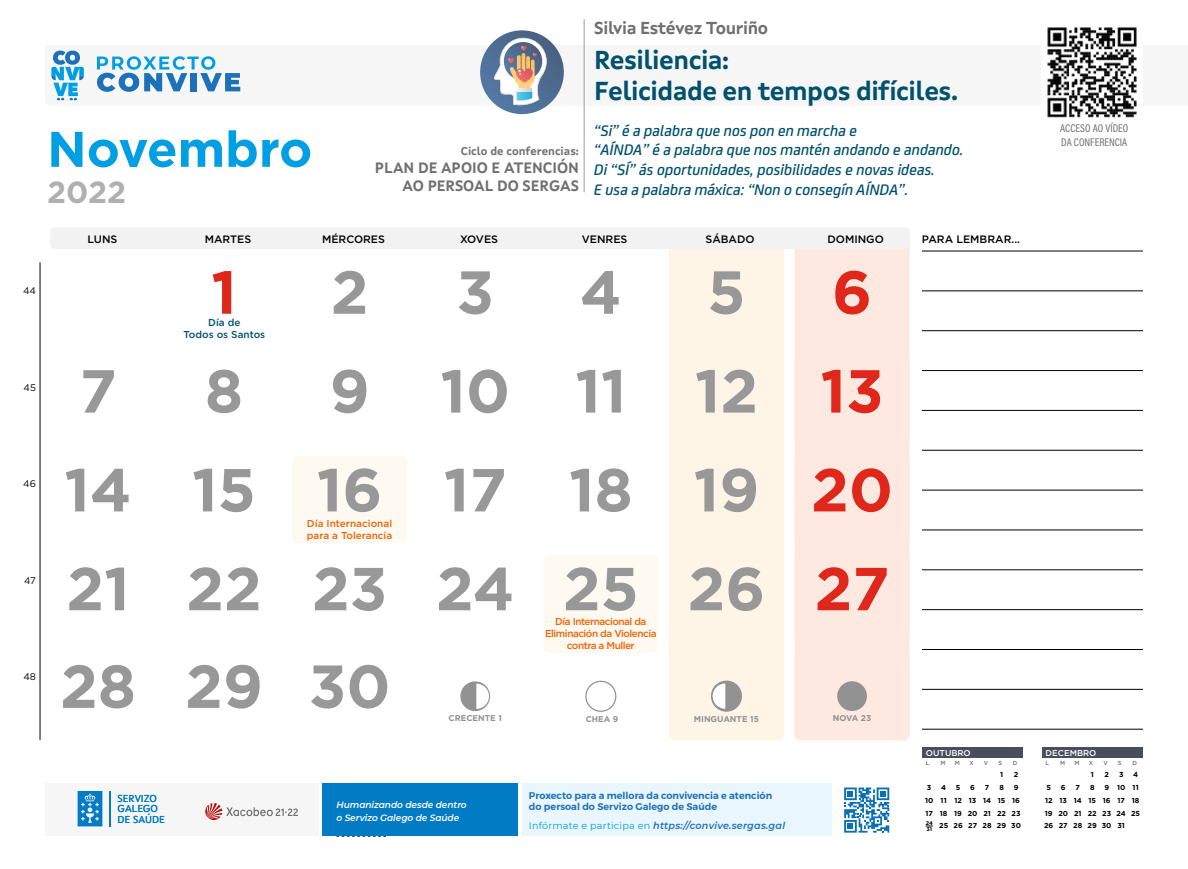
<style>
.page{position:relative;width:1188px;height:869px;background:#fff}
.page>*{position:absolute;margin:0;border:0;box-sizing:border-box;transform-origin:0 0}
.t1{font:700 60.5px/98.1px "Gotham";color:#999898;text-align:justify}
.t2{font:700 60.5px "Gotham";color:#df271c}
.t3{font:700 50px "Gotham";color:#009fe3}
.t4{font:700 30.5px "Gotham";color:#b0b0b0}
.t5{font:700 25.88px/31.1px "Xunta Sans";letter-spacing:-.02em;color:#00516d}
.t6{font:700 17.25px "Xunta Sans";letter-spacing:-.02em;color:#706f6f}
.t7{font:italic 500 16.25px/19.5px "FS Joey";color:#00516d}
.t8{font:700 15px/18px "Xunta Sans";color:#706f6f;text-align:right}
.t9{font:11.25px/13.5px "Acumin Pro Cond";color:#706f6f}
.t10{font:700 11.25px "Xunta Sans";color:#706f6f}
.t11{font:500 10.75px "Gotham";color:#000}
.t12{font:10.25px/10.6px "Xunta Sans";color:#007bc4}
.t13{font:500 10px/12px "Gotham";letter-spacing:-.05em;color:#ec6408;text-align:center}
.t14{font:500 10px/12px "Gotham";color:#ec6408}
.t15{font:500 10px/12px "Gotham";color:#00516d;text-align:center}
.t16{font:600 9.62px/11.6px "Montserrat";color:#1d71b8}
.t17{font:italic 600 9.62px "Montserrat";letter-spacing:.02em;color:#1d71b8}
.t18{font:9.62px "Gotham";color:#000}
.t19{font:italic 600 9.12px/13px "Montserrat";letter-spacing:-.01em;color:#fff}
.t20{font:500 8.5px "Gotham";color:#fff}
.t21{font:700 8.38px "Gotham";color:#929292}
.t22{font:700 7.25px/12.8px "Gotham";color:#000}
.t23{font:500 5.88px "Gotham";color:#706f6f}
.t24{font:700 5.5px "Gotham";color:#000}
.s1{color:#df271c}
.s2{font-weight:400;font-style:normal;color:#009fe3}
</style>
<div class="page">
<svg style="left:336px;top:835px;width:50px;height:1px"></svg>
<div style="left:45px;top:783px;width:273px;height:52px;background:#f6f6f6"></div>
<div style="left:522px;top:783px;width:309px;height:52px;background:#eaf6fe"></div>
<svg style="left:844px;top:787px;width:45px;height:45px"></svg>
<div style="left:322px;top:783px;width:195px;height:52px;background:#007bc4"></div>
<svg style="left:205px;top:803px;width:93px;height:16px"></svg>
<svg style="left:78px;top:791px;width:24px;height:35px"></svg>
<hr style="left:109px;top:790px;width:1px;height:36px;background:#007bc4">
<hr style="left:583px;top:19px;width:1px;height:173px;background:#b0b0b0">
<img style="left:1047px;top:27px;width:90px;height:91px">
<div style="left:794px;top:227px;width:115px;height:513px;background:#fde9df;border-radius:5px"></div>
<div style="left:668px;top:227px;width:115px;height:513px;background:#fff5e6;border-radius:5px"></div>
<div style="left:50px;top:227px;width:859px;height:22px;background:#f2f2f2;border-radius:5px"></div>
<div style="left:292px;top:455px;width:115px;height:87px;background:#fffaf1;border-radius:5px"></div>
<div style="left:543px;top:554px;width:115px;height:98px;background:#fffaf1;border-radius:5px"></div>
<div style="left:837px;top:681px;width:29px;height:29px;background:#929292;border-radius:50%"></div>
<div style="left:460px;top:681px;width:30px;height:29px;background:#929292;border-radius:50%"></div>
<svg style="left:476px;top:683px;width:13px;height:25px"></svg>
<div style="left:585px;top:680px;width:31px;height:31px;border:1px solid #929292;border-radius:50%"></div>
<div style="left:711px;top:680px;width:30px;height:30px;background:#929292;border-radius:50%"></div>
<div style="left:710px;top:680px;width:31px;height:31px;border:1px solid #929292;border-radius:50%"></div>
<svg style="left:712px;top:683px;width:13px;height:25px"></svg>
<hr style="left:40px;top:262px;width:1px;height:477px;background:#000">
<div style="left:922px;top:747px;width:100px;height:10px;background:#494e5d"></div>
<div style="left:1041px;top:747px;width:100px;height:10px;background:#494e5d"></div>
<hr style="left:921px;top:410px;width:221px;height:1px;background:#000">
<hr style="left:921px;top:450px;width:221px;height:1px;background:#000">
<hr style="left:921px;top:489px;width:221px;height:1px;background:#000">
<hr style="left:921px;top:529px;width:221px;height:1px;background:#000">
<hr style="left:921px;top:569px;width:221px;height:1px;background:#000">
<hr style="left:921px;top:609px;width:221px;height:1px;background:#000">
<hr style="left:921px;top:649px;width:221px;height:1px;background:#000">
<hr style="left:921px;top:688px;width:221px;height:1px;background:#000">
<hr style="left:921px;top:728px;width:221px;height:1px;background:#000">
<hr style="left:921px;top:251px;width:221px;height:1px;background:#000">
<hr style="left:921px;top:290px;width:221px;height:1px;background:#000">
<hr style="left:921px;top:330px;width:221px;height:1px;background:#000">
<hr style="left:921px;top:370px;width:221px;height:1px;background:#000">
<svg style="left:497px;top:30px;width:50px;height:84px"></svg>
<svg style="left:51px;top:38px;width:1086px;height:68px"></svg>
<p class="t18" style="left:23px;top:285px;width:14px">44</p>
<p class="t18" style="left:24px;top:381px;width:14px">45</p>
<h2 class="t3" style="left:47px;top:116px;width:266px">Novembro</h2>
<h3 class="t4" style="left:47px;top:172px;width:80px">2022</h3>
<p class="t10" style="left:461px;top:144px;width:119px">Ciclo de conferencias:</p>
<p class="t8" style="left:375px;top:158px;width:205px">PLAN DE APOIO E ATENCIÓN<br>AO PERSOAL DO SERGAS</p>
<p class="t6" style="left:594px;top:17px;width:175px">Silvia Estévez Touriño</p>
<h3 class="t5" style="left:594px;top:44px;width:365px">Resiliencia:<br>Felicidade en tempos difíciles.</h3>
<p class="t7" style="left:594px;top:120px;width:370px">“Si” é a palabra que nos pon en marcha e<br>“AÍNDA” é a palabra que nos mantén andando e andando.<br>Di “SÍ” ás oportunidades, posibilidades e novas ideas.<br>E usa a palabra máxica: “Non o consegín AÍNDA”.</p>
<p class="t11" style="left:87px;top:232px;width:31px">LUNS</p>
<p class="t11" style="left:205px;top:232px;width:48px">MARTES</p>
<p class="t11" style="left:322px;top:232px;width:65px">MÉRCORES</p>
<p class="t11" style="left:460px;top:232px;width:40px">XOVES</p>
<p class="t11" style="left:581px;top:232px;width:47px">VENRES</p>
<p class="t11" style="left:705px;top:232px;width:51px">SÁBADO</p>
<p class="t11" style="left:827px;top:232px;width:58px">DOMINGO</p>
<p class="t11" style="left:921px;top:232px;width:100px">PARA LEMBRAR...</p>
<h1 class="t2" style="left:211px;top:252px;width:27px">1</h1>
<h1 class="t1" style="left:330px;top:243px;width:39px">2</h1>
<h1 class="t1" style="left:456px;top:243px;width:39px">3</h1>
<h1 class="t1" style="left:580px;top:243px;width:43px">4</h1>
<h1 class="t1" style="left:707px;top:243px;width:40px">5</h1>
<h1 class="t2" style="left:831px;top:252px;width:42px">6</h1>
<p class="t15" style="left:183px;top:316px;width:83px">Día de<br>Todos os Santos</p>
<h1 class="t1" style="left:79px;top:341px;width:39px">7</h1>
<h1 class="t1" style="left:205px;top:341px;width:40px">8</h1>
<h1 class="t1" style="left:329px;top:341px;width:555px">9 10 11 12 <span class="s1">13</span></h1>
<p class="t18" style="left:23px;top:477px;width:14px">46</p>
<p class="t18" style="left:24px;top:573px;width:13px">47</p>
<p class="t18" style="left:23px;top:670px;width:14px">48</p>
<h1 class="t1" style="left:60px;top:440px;width:834px">14 15 16 17 18 19 <span class="s1">20<br></span>21 22 23 24 25 26 <span class="s1">27<br></span>28 29 30</h1>
<p class="t14" style="left:307px;top:517px;width:87px">Día Internacional para a Tolerancia</p>
<p class="t13" style="left:545px;top:614px;width:113px">Día Internacional da<br>Eliminación da Violencia contra a Muller</p>
<p class="t21" style="left:448px;top:712px;width:55px">CRECENTE 1</p>
<p class="t21" style="left:585px;top:713px;width:34px">CHEA 9</p>
<p class="t21" style="left:693px;top:713px;width:66px">MINGUANTE 15</p>
<p class="t21" style="left:832px;top:712px;width:40px">NOVA 23</p>
<p class="t12" style="left:117px;top:792px;width:49px">SERVIZO<br>GALEGO<br>DE SAÚDE</p>
<p class="t19" style="left:336px;top:797px;width:132px">Humanizando desde dentro o Servizo Galego de Saúde</p>
<p class="t16" style="left:529px;top:789px;width:245px">Proxecto para a mellora da convivencia e atención do persoal do Servizo Galego de Saúde</p>
<p class="t17" style="left:529px;top:818px;width:258px"><span class="s2">Infórmate e participa en</span> https://convive.sergas.gal</p>
<p class="t20" style="left:925px;top:746px;width:46px">OUTUBRO</p>
<p class="t23" style="left:925px;top:759px;width:5px">L</p>
<p class="t23" style="left:940px;top:759px;width:7px">M</p>
<p class="t23" style="left:954px;top:759px;width:7px">M</p>
<p class="t23" style="left:969px;top:759px;width:6px">X</p>
<p class="t23" style="left:983px;top:759px;width:6px">V</p>
<p class="t23" style="left:998px;top:759px;width:5px">S</p>
<p class="t23" style="left:1012px;top:759px;width:6px">D</p>
<p class="t22" style="left:999px;top:767px;width:5px">1</p>
<p class="t22" style="left:1013px;top:767px;width:6px">2</p>
<p class="t22" style="left:926px;top:780px;width:6px">3</p>
<p class="t22" style="left:940px;top:780px;width:6px">4</p>
<p class="t22" style="left:955px;top:780px;width:6px">5</p>
<p class="t22" style="left:969px;top:780px;width:6px">6</p>
<p class="t22" style="left:984px;top:780px;width:6px">7</p>
<p class="t22" style="left:999px;top:780px;width:6px">8</p>
<p class="t22" style="left:924px;top:780px;width:97px;text-indent:89px">9<br>10 11 12 13 14 15 16<br>17 18 19 20 21 22 23</p>
<p class="t24" style="left:925px;top:819px;width:9px">24</p>
<p class="t22" style="left:926px;top:819px;width:96px"><sub>31</sub> 25 26 27 28 29 30</p>
<p class="t9" style="left:1059px;top:121px;width:70px">ACCESO AO VÍDEO<br>DA CONFERENCIA</p>
<p class="t20" style="left:1045px;top:746px;width:52px">DECEMBRO</p>
<p class="t23" style="left:1045px;top:759px;width:5px">L</p>
<p class="t23" style="left:1059px;top:759px;width:7px">M</p>
<p class="t23" style="left:1074px;top:759px;width:7px">M</p>
<p class="t23" style="left:1088px;top:759px;width:6px">X</p>
<p class="t23" style="left:1103px;top:759px;width:6px">V</p>
<p class="t23" style="left:1117px;top:759px;width:5px">S</p>
<p class="t23" style="left:1131px;top:759px;width:6px">D</p>
<p class="t22" style="left:1090px;top:767px;width:5px">1</p>
<p class="t22" style="left:1104px;top:767px;width:6px">2</p>
<p class="t22" style="left:1118px;top:767px;width:6px">3</p>
<p class="t22" style="left:1132px;top:767px;width:6px">4</p>
<p class="t22" style="left:1046px;top:780px;width:6px">5</p>
<p class="t22" style="left:1060px;top:780px;width:6px">6</p>
<p class="t22" style="left:1075px;top:780px;width:6px">7</p>
<p class="t22" style="left:1089px;top:780px;width:6px">8</p>
<p class="t22" style="left:1043px;top:780px;width:97px;text-indent:60px">9 10 11<br>12 13 14 15 16 17 18<br>19 20 21 22 23 24 25<br>26 27 28 29 30 31</p>
</div>
